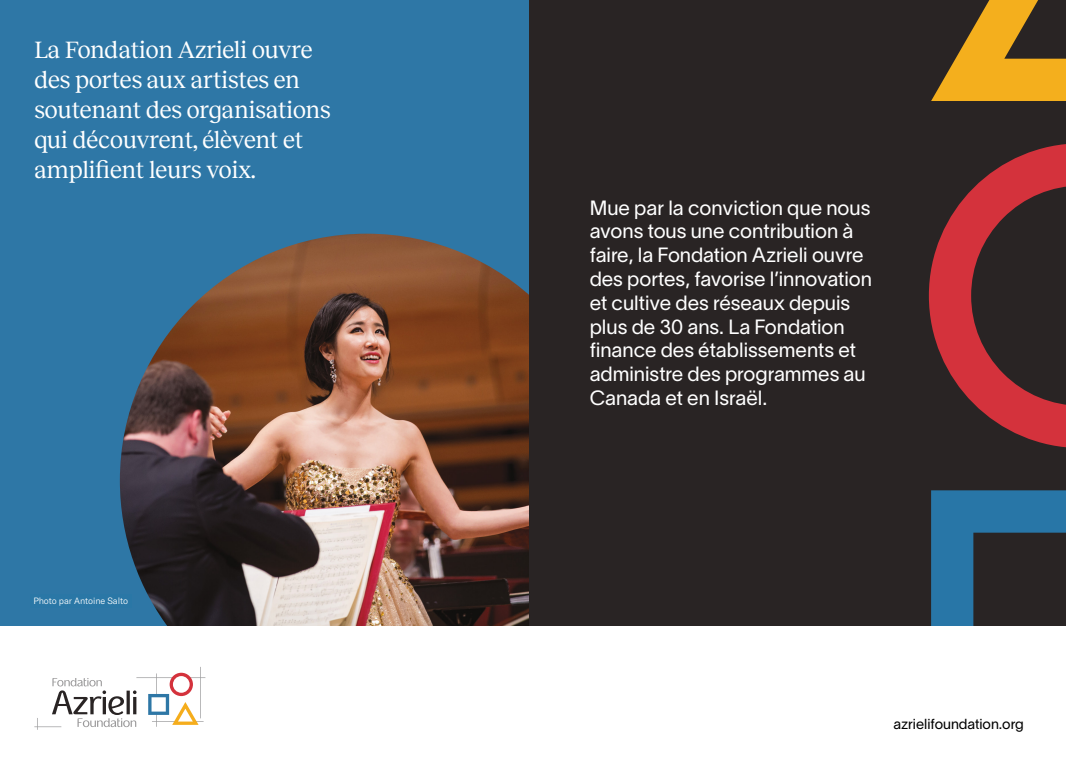
<style>
.page{position:relative;width:1066px;height:769px;background:#fff}
.page>*{position:absolute;margin:0;border:0;box-sizing:border-box;transform-origin:0 0}
.t1{font:24.4px/29.7px "Reckless";letter-spacing:-.005em;color:#fff}
.t2{font:20.2px/23.8px "Lausanne 300";color:#fff}
.t3{font:14.3px "Lausanne 300";color:#000}
.t4{font:9.5px "Lausanne 300";color:#fff}
.t5{font:300 9px "GT America";letter-spacing:-.01em;color:#fff}
</style>
<div class="page">
<div style="left:0;top:0;width:529px;height:660px;background:#2e77a6"></div>
<img style="left:120px;top:233px;width:409px;height:393px">
<div style="left:529px;top:0;width:537px;height:660px;background:#292424"></div>
<svg style="left:929px;top:144px;width:137px;height:304px"></svg>
<svg style="left:931px;top:490px;width:135px;height:136px"></svg>
<div style="left:0;top:626px;width:1066px;height:142px;background:#fff"></div>
<svg style="left:34px;top:667px;width:171px;height:62px"></svg>
<svg style="left:931px;top:0;width:135px;height:101px"></svg>
<div style="left:30px;top:593px;width:102px;height:14px;background:#2a77a6"></div>
<p class="t1" style="left:34px;top:33px;width:298px">La Fondation Azrieli ouvre des portes aux artistes en soutenant des organisations qui découvrent, élèvent et amplifient leurs voix.</p>
<p class="t4" style="left:34px;top:594px;width:98px">Photo by Antoine Salto</p>
<p class="t5" style="left:33px;top:595px;width:96px">Photo par Antoine Salto</p>
<p class="t2" style="left:590px;top:195px;width:284px">Mue par la conviction que nous avons tous une contribution à faire, la Fondation Azrieli ouvre des portes, favorise l’innovation et cultive des réseaux depuis plus de 30 ans. La Fondation finance des établissements et administre des programmes au<br>Canada et en Israël.</p>
<p class="t3" style="left:893px;top:714px;width:132px">azrielifoundation.org</p>
</div>
